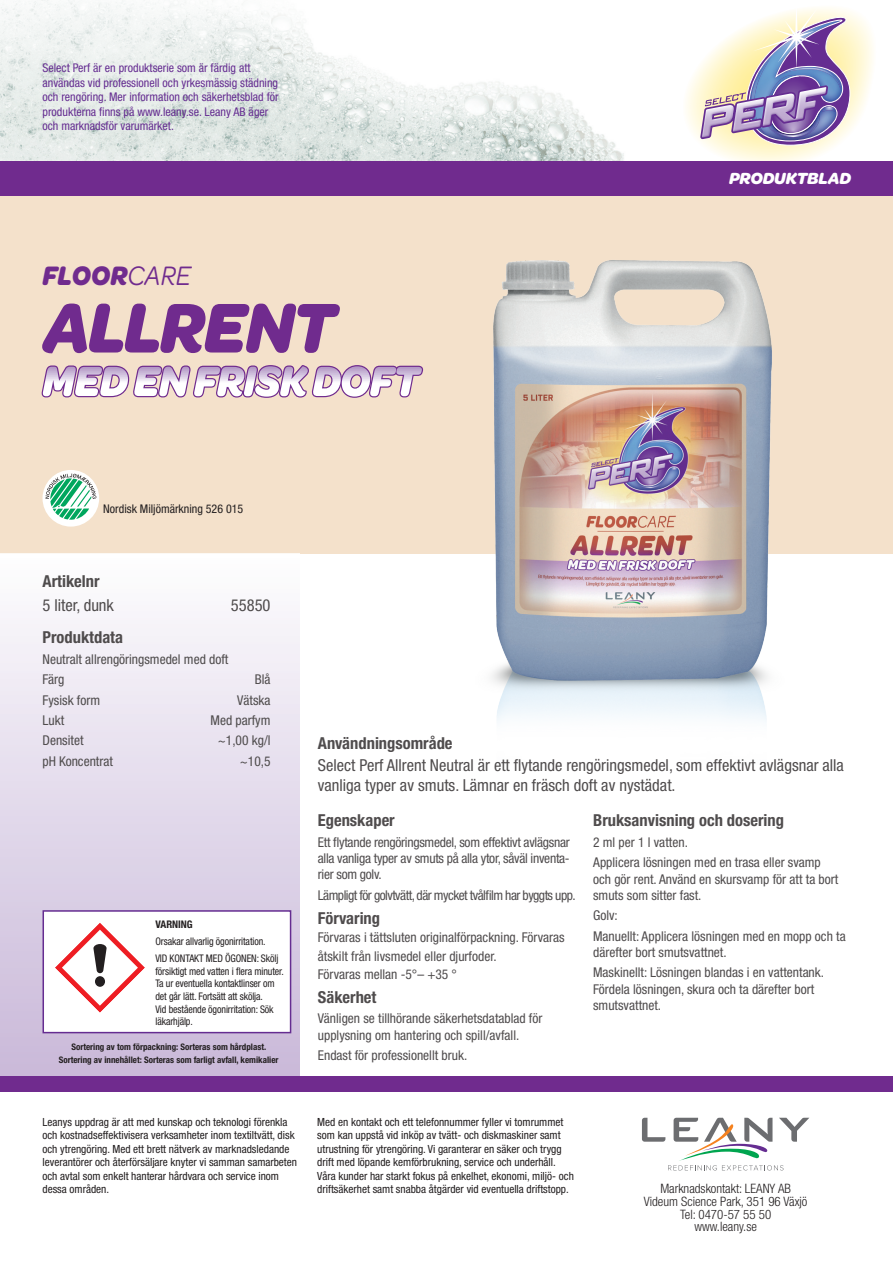
<style>
.page{position:relative;width:893px;height:1263px;background:#fff}
.page>*{position:absolute;margin:0;border:0;box-sizing:border-box;transform-origin:0 0}
.t1{font:italic 700 75px "Omnes";letter-spacing:-.03em;color:#702b8e;scale:.93 1}
.t2{font:italic 700 45px "Omnes";letter-spacing:-.015em;color:#fff;scale:.93 1}
.t3{font:italic 700 28.5px "Omnes";color:#702b8e;scale:.93 1}
.t4{font:italic 700 17.25px "Omnes";letter-spacing:-.01em;color:#fff}
.t5{font:condensed 16.5px/19.8px "Helvetica Neue LT Std";color:#231f20}
.t6{font:700 condensed 16.5px "Helvetica Neue LT Std";color:#231f20}
.t7{font:condensed 13.5px/16.2px "Helvetica Neue LT Std";color:#231f20}
.t8{font:condensed 13.5px "Helvetica Neue LT Std";letter-spacing:-.04em;color:#231f20}
.t9{font:300 condensed 12.9px/12.9px "Helvetica Neue LT Std";color:#231f20;text-align:center}
.t10{font:condensed 12px/14.4px "Helvetica Neue LT Std";color:#652d91}
.t11{font:condensed 12px "Helvetica Neue LT Std";color:#231f20}
.t12{font:condensed 11.25px/13.5px "Helvetica Neue LT Std";color:#231f20}
.t13{font:condensed 10.5px/12.6px "Helvetica Neue LT Std";letter-spacing:-.01em;color:#231f20;scale:.95 1}
.t14{font:700 condensed 10.5px "Helvetica Neue LT Std";color:#231f20}
.t15{font:700 condensed 9px/12.9px "Helvetica Neue LT Std";color:#231f20;text-align:center}
.s1{font-weight:400}
</style>
<div class="page">
<img style="left:0;top:0;width:631px;height:162px">
<svg style="left:674px;top:8px;width:213px;height:154px"></svg>
<div style="left:0;top:162px;width:893px;height:391px;background:#f4e1cb"></div>
<div style="left:0;top:1076px;width:893px;height:16px;background:#702b8e"></div>
<svg style="left:642px;top:1118px;width:167px;height:52px"></svg>
<div style="left:0;top:553px;width:300px;height:523px;background:linear-gradient(to bottom,#fdfdfe,#c7b5d7)"></div>
<svg style="left:41px;top:365px;width:383px;height:33px"></svg>
<div style="left:0;top:162px;width:893px;height:34px;background:#702b8e"></div>
<img style="left:443px;top:260px;width:376px;height:461px">
<div style="left:43px;top:470px;width:56px;height:57px;background:#fff;border-radius:50%"></div>
<svg style="left:45px;top:474px;width:51px;height:46px"></svg>
<div style="left:43px;top:910px;width:248px;height:123px;background:#fff;border:2px solid #652d91"></div>
<svg style="left:55px;top:923px;width:90px;height:90px"></svg>
<p class="t10" style="left:43px;top:61px;width:238px">Select Perf är en produktserie som är färdig att användas vid professionell och yrkesmässig städning och rengöring. Mer information och säkerhetsblad för produkterna finns på www.leany.se. Leany AB äger och marknadsför varumärket.</p>
<h3 class="t3" style="left:43px;top:255px;width:161px">FLOOR<span class="s1">CARE</span></h3>
<h1 class="t1" style="left:43px;top:273px;width:317px">ALLRENT</h1>
<h2 class="t2" style="left:43px;top:348px;width:407px">MED EN FRISK DOFT</h2>
<p class="t11" style="left:103px;top:502px;width:142px">Nordisk Miljömärkning 526 015</p>
<p class="t6" style="left:43px;top:571px;width:59px">Artikelnr</p>
<p class="t5" style="left:43px;top:595px;width:73px">5 liter, dunk</p>
<p class="t5" style="left:231px;top:595px;width:41px">55850</p>
<p class="t6" style="left:43px;top:627px;width:82px">Produktdata</p>
<p class="t7" style="left:43px;top:649px;width:187px;line-height:20.4px">Neutralt allrengöringsmedel med doft<br>Färg</p>
<p class="t7" style="left:255px;top:671px;width:17px">Blå</p>
<p class="t4" style="left:729px;top:166px;width:124px">PRODUKTBLAD</p>
<p class="t7" style="left:43px;top:692px;width:59px">Fysisk form</p>
<p class="t7" style="left:237px;top:692px;width:35px">Vätska</p>
<p class="t7" style="left:43px;top:712px;width:23px">Lukt</p>
<p class="t7" style="left:211px;top:712px;width:61px">Med parfym</p>
<p class="t7" style="left:43px;top:732px;width:42px">Densitet</p>
<p class="t7" style="left:218px;top:732px;width:54px">~1,00 kg/l</p>
<p class="t7" style="left:43px;top:753px;width:72px">pH Koncentrat</p>
<p class="t7" style="left:240px;top:753px;width:32px">~10,5</p>
<p class="t14" style="left:155px;top:918px;width:39px">VARNING</p>
<p class="t13" style="left:155px;top:933px;width:131px;line-height:16.8px">Orsakar allvarlig ögonirritation.<br>VID KONTAKT MED ÖGONEN: Skölj</p>
<p class="t13" style="left:155px;top:965px;width:137px">försiktigt med vatten i flera minuter.<br>Ta ur eventuella kontaktlinser om det går lätt. Fortsätt att skölja.<br>Vid bestående ögonirritation: Sök läkarhjälp.</p>
<p class="t15" style="left:59px;top:1040px;width:221px">Sortering av tom förpackning: Sorteras som hårdplast.<br>Sortering av innehållet: Sorteras som farligt avfall, kemikalier</p>
<p class="t6" style="left:318px;top:733px;width:136px">Användningsområde</p>
<p class="t5" style="left:318px;top:755px;width:528px">Select Perf Allrent Neutral är ett flytande rengöringsmedel, som effektivt avlägsnar alla vanliga typer av smuts. Lämnar en fräsch doft av nystädat.</p>
<p class="t6" style="left:318px;top:811px;width:78px">Egenskaper</p>
<p class="t7" style="left:318px;top:834px;width:254px;text-align:justify">Ett flytande rengöringsmedel, som effektivt avlägsnar alla vanliga typer av smuts på alla ytor, såväl inventa&shy;rier som golv.</p>
<p class="t8" style="left:318px;top:887px;width:259px">Lämpligt för golvtvätt, där mycket tvålfilm har byggts upp.</p>
<p class="t6" style="left:318px;top:908px;width:64px">Förvaring</p>
<p class="t7" style="left:318px;top:928px;width:248px;line-height:18.3px">Förvaras i tättsluten originalförpackning. Förvaras åtskilt från livsmedel eller djurfoder.<br>Förvaras mellan -5°– +35 °</p>
<p class="t6" style="left:318px;top:987px;width:60px">Säkerhet</p>
<p class="t7" style="left:318px;top:1010px;width:226px">Vänligen se tillhörande säkerhetsdatablad för upplysning om hantering och spill/avfall.</p>
<p class="t7" style="left:318px;top:1047px;width:151px">Endast för professionellt bruk.</p>
<p class="t6" style="left:593px;top:811px;width:192px">Bruksanvisning och dosering</p>
<p class="t7" style="left:593px;top:832px;width:229px;line-height:20.4px">2 ml per 1 l vatten.<br>Applicera lösningen med en trasa eller svamp</p>
<p class="t7" style="left:593px;top:871px;width:247px">och gör rent. Använd en skursvamp för att ta bort smuts som sitter fast.</p>
<p class="t7" style="left:593px;top:905px;width:254px;line-height:20.4px">Golv:<br>Manuellt: Applicera lösningen med en mopp och ta</p>
<p class="t7" style="left:593px;top:942px;width:232px;line-height:20.4px">därefter bort smutsvattnet.<br>Maskinellt: Lösningen blandas i en vattentank.</p>
<p class="t7" style="left:593px;top:980px;width:223px">Fördela lösningen, skura och ta därefter bort smutsvattnet.</p>
<p class="t12" style="left:43px;top:1115px;width:256px">Leanys uppdrag är att med kunskap och teknologi förenkla och kostnadseffektivisera verksamheter inom textiltvätt, disk och ytrengöring. Med ett brett nätverk av marknadsledande leverantörer och återförsäljare knyter vi samman samarbeten och avtal som enkelt hanterar hårdvara och service inom dessa områden.</p>
<p class="t12" style="left:317px;top:1115px;width:258px">Med en kontakt och ett telefonnummer fyller vi tomrummet som kan uppstå vid inköp av tvätt- och diskmaskiner samt utrustning för ytrengöring. Vi garanterar en säker och trygg drift med löpande kemförbrukning, service och underhåll.<br>Våra kunder har starkt fokus på enkelhet, ekonomi, miljö- och driftsäkerhet samt snabba åtgärder vid eventuella driftstopp.</p>
<p class="t9" style="left:644px;top:1181px;width:165px">Marknadskontakt: LEANY AB<br>Videum Science Park, 351 96 Växjö<br>Tel: 0470-57 55 50<br>www.leany.se</p>
</div>
